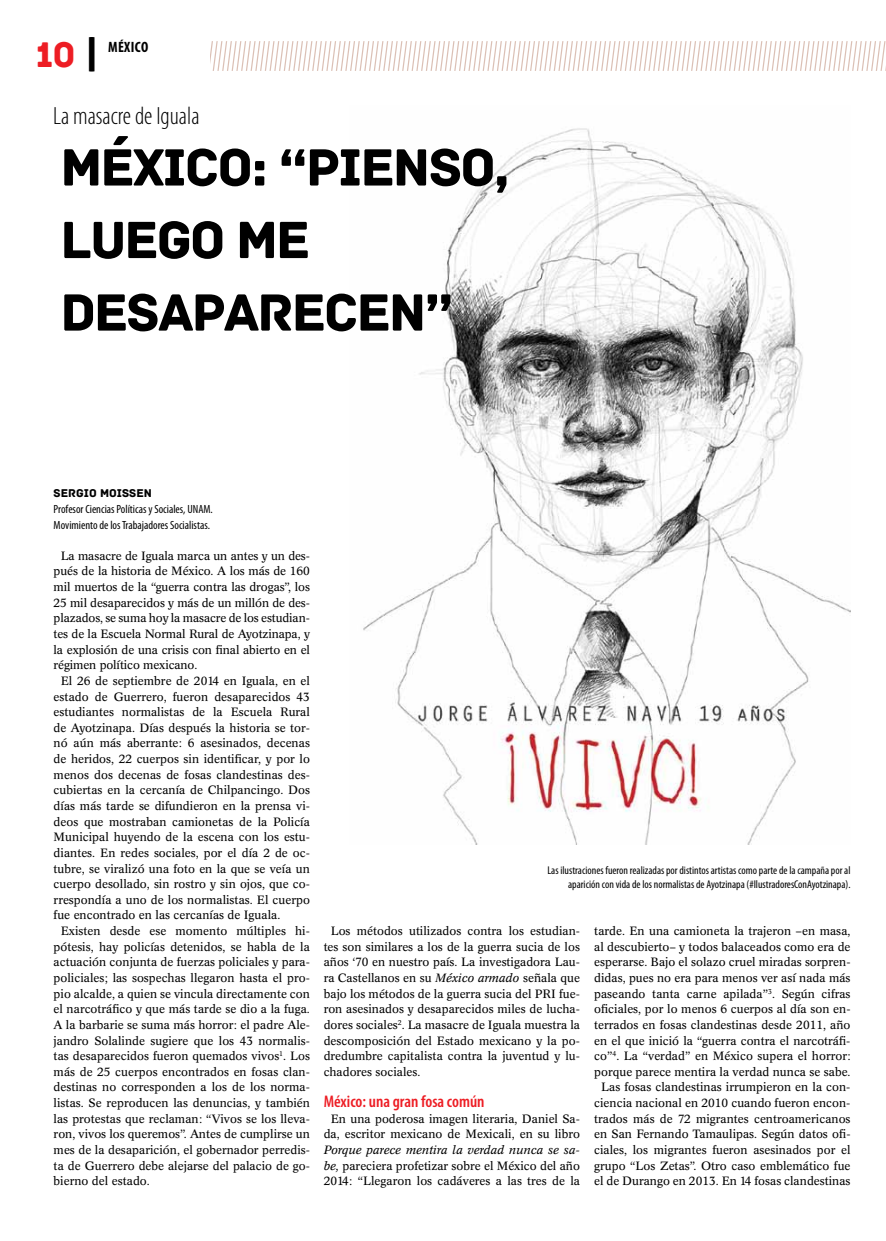
<style>
.page{position:relative;width:886px;height:1241px;background:#fff}
.page>*{position:absolute;margin:0;border:0;box-sizing:border-box;transform-origin:0 0}
.t1{font:55px/72.5px "Archive";letter-spacing:-.04em;color:#000}
.t2{font:37.5px "Archive";color:#ed1d24}
.t3{font:300 condensed 25px "Myriad Pro";color:#000}
.t4{font:600 condensed 16.88px "Myriad Pro";color:#ed1d24}
.t5{font:700 condensed 15px "Myriad Pro";letter-spacing:.025em;color:#000}
.t6{font:11.88px/15.6px "Concorde BE";color:#000;text-align:justify}
.t7{font:condensed 11.88px/15.6px "Myriad Pro";color:#000}
.t8{font:11.88px "Archive";color:#000}
.t9{font:condensed 11.25px/13.8px "Myriad Pro";color:#000;text-align:right}
.s1{font-family:"Signika";font-weight:700;color:#000}
.s2{font-style:italic}
</style>
<div class="page">
<svg style="left:210px;top:41px;width:676px;height:30px"></svg>
<img style="left:363px;top:128px;width:487px;height:716px">
<h2 class="t2" style="left:35px;top:33px;width:63px">10 <span class="s1">|</span></h2>
<p class="t5" style="left:108px;top:39px;width:42px">MÉXICO</p>
<h3 class="t3" style="left:53px;top:102px;width:148px">La masacre de Iguala</h3>
<h1 class="t1" style="left:60px;top:132px;width:451px">MÉXICO: “PIENSO,<br>LUEGO ME<br>DESAPARECEN”</h1>
<p class="t8" style="left:54px;top:486px;width:100px">SERGIO MOISSEN</p>
<p class="t7" style="left:54px;top:501px;width:161px">Profesor Ciencias Políticas y Sociales, UNAM.<br>Movimiento de los Trabajadores Socialistas.</p>
<p class="t6" style="left:61px;top:548px;width:251px">La masacre de Iguala marca un antes y un des-</p>
<p class="t6" style="left:54px;top:563px;width:258px">pués de la historia de México. A los más de 160</p>
<p class="t6" style="left:54px;top:579px;width:258px">mil muertos de la “guerra contra las drogas”, los</p>
<p class="t6" style="left:54px;top:595px;width:258px">25 mil desaparecidos y más de un millón de des-</p>
<p class="t6" style="left:54px;top:610px;width:258px">plazados, se suma hoy la masacre de los estudian-</p>
<p class="t6" style="left:54px;top:626px;width:258px">tes de la Escuela Normal Rural de Ayotzinapa, y</p>
<p class="t6" style="left:54px;top:641px;width:258px">la explosión de una crisis con final abierto en el</p>
<p class="t6" style="left:54px;top:657px;width:145px">régimen político mexicano.</p>
<p class="t6" style="left:61px;top:673px;width:251px">El 26 de septiembre de 2014 en Iguala, en el</p>
<p class="t6" style="left:54px;top:688px;width:258px">estado de Guerrero, fueron desaparecidos 43</p>
<p class="t6" style="left:54px;top:704px;width:258px">estudiantes normalistas de la Escuela Rural</p>
<p class="t6" style="left:54px;top:720px;width:258px">de Ayotzinapa. Días después la historia se tor-</p>
<p class="t6" style="left:54px;top:735px;width:258px">nó aún más aberrante: 6 asesinados, decenas</p>
<p class="t6" style="left:54px;top:751px;width:258px">de heridos, 22 cuerpos sin identificar, y por lo</p>
<p class="t6" style="left:54px;top:766px;width:258px">menos dos decenas de fosas clandestinas des-</p>
<p class="t6" style="left:54px;top:782px;width:258px">cubiertas en la cercanía de Chilpancingo. Dos</p>
<p class="t6" style="left:54px;top:798px;width:258px">días más tarde se difundieron en la prensa vi-</p>
<p class="t6" style="left:54px;top:813px;width:258px">deos que mostraban camionetas de la Policía</p>
<p class="t6" style="left:54px;top:829px;width:258px">Municipal huyendo de la escena con los estu-</p>
<p class="t6" style="left:54px;top:845px;width:258px">diantes. En redes sociales, por el día 2 de oc-</p>
<p class="t6" style="left:54px;top:860px;width:258px">tubre, se viralizó una foto en la que se veía un</p>
<p class="t6" style="left:54px;top:876px;width:258px">cuerpo desollado, sin rostro y sin ojos, que co-</p>
<p class="t6" style="left:54px;top:891px;width:258px">rrespondía a uno de los normalistas. El cuerpo</p>
<p class="t6" style="left:54px;top:907px;width:228px">fue encontrado en las cercanías de Iguala.</p>
<p class="t6" style="left:61px;top:923px;width:251px">Existen desde ese momento múltiples hi-</p>
<p class="t6" style="left:54px;top:938px;width:258px">pótesis, hay policías detenidos, se habla de la</p>
<p class="t6" style="left:54px;top:954px;width:258px">actuación conjunta de fuerzas policiales y para-</p>
<p class="t6" style="left:54px;top:970px;width:258px">policiales; las sospechas llegaron hasta el pro-</p>
<p class="t6" style="left:54px;top:985px;width:258px">pio alcalde, a quien se vincula directamente con</p>
<p class="t6" style="left:54px;top:1001px;width:258px">el narcotráfico y que más tarde se dio a la fuga.</p>
<p class="t6" style="left:54px;top:1016px;width:258px">A la barbarie se suma más horror: el padre Ale-</p>
<p class="t6" style="left:54px;top:1032px;width:258px">jandro Solalinde sugiere que los 43 normalis-</p>
<p class="t6" style="left:54px;top:1048px;width:258px">tas desaparecidos fueron quemados vivos<sup>1</sup>. Los</p>
<p class="t6" style="left:54px;top:1063px;width:258px">más de 25 cuerpos encontrados en fosas clan-</p>
<p class="t6" style="left:54px;top:1079px;width:258px">destinas no corresponden a los de los norma-</p>
<p class="t6" style="left:54px;top:1095px;width:258px">listas. Se reproducen las denuncias, y también</p>
<p class="t6" style="left:54px;top:1110px;width:258px">las protestas que reclaman: “Vivos se los lleva-</p>
<p class="t6" style="left:54px;top:1126px;width:258px">ron, vivos los queremos”. Antes de cumplirse un</p>
<p class="t6" style="left:54px;top:1141px;width:258px">mes de la desaparición, el gobernador perredis-</p>
<p class="t6" style="left:54px;top:1157px;width:258px">ta de Guerrero debe alejarse del palacio de go-</p>
<p class="t6" style="left:54px;top:1173px;width:98px">bierno del estado.</p>
<p class="t9" style="left:547px;top:863px;width:305px">Las ilustraciones fueron realizadas por distintos artistas como parte de la campaña por al aparición con vida de los normalistas de Ayotzinapa (#IlustradoresConAyotzinapa).</p>
<p class="t6" style="left:324px;top:923px;width:258px;text-indent:7px">Los métodos utilizados contra los estudian&shy;tes son similares a los de la guerra sucia de los años ‘70 en nuestro país. La investigadora Lau&shy;ra Castellanos en su <span class="s2">México armado</span> señala que bajo los métodos de la guerra sucia del PRI fue&shy;ron asesinados y desaparecidos miles de lucha&shy;dores sociales<sup>2</sup>. La masacre de Iguala muestra la descomposición del Estado mexicano y la po&shy;dredumbre capitalista contra la juventud y lu&shy;chadores sociales.</p>
<h3 class="t4" style="left:324px;top:1091px;width:162px">México: una gran fosa común</h3>
<p class="t6" style="left:324px;top:1110px;width:258px;text-align:center">En una poderosa imagen literaria, Daniel Sa&shy;da, escritor mexicano de Mexicali, en su libro</p>
<p class="t6" style="left:324px;top:1141px;width:258px"><span class="s2">Porque parece mentira la verdad nunca se sa&shy;be,</span> pareciera profetizar sobre el México del año 2014: “Llegaron los cadáveres a las tres de la</p>
<p class="t6" style="left:594px;top:923px;width:258px;text-align:center">tarde. En una camioneta la trajeron –en masa, al descubierto– y todos balaceados como era de esperarse. Bajo el solazo cruel miradas sorpren&shy;didas, pues no era para menos ver así nada más paseando tanta carne apilada”<sup>3</sup>. Según cifras oficiales, por lo menos 6 cuerpos al día son en&shy;terrados en fosas clandestinas desde 2011, año en el que inició la “guerra contra el narcotráfi&shy;co”<sup>4</sup>. La “verdad” en México supera el horror: porque parece mentira la verdad nunca se sabe.<br>Las fosas clandestinas irrumpieron en la con&shy;ciencia nacional en 2010 cuando fueron encon&shy;trados más de 72 migrantes centroamericanos en San Fernando Tamaulipas. Según datos ofi&shy;ciales, los migrantes fueron asesinados por el grupo “Los Zetas”. Otro caso emblemático fue el de Durango en 2013. En 14 fosas clandestinas</p>
</div>
